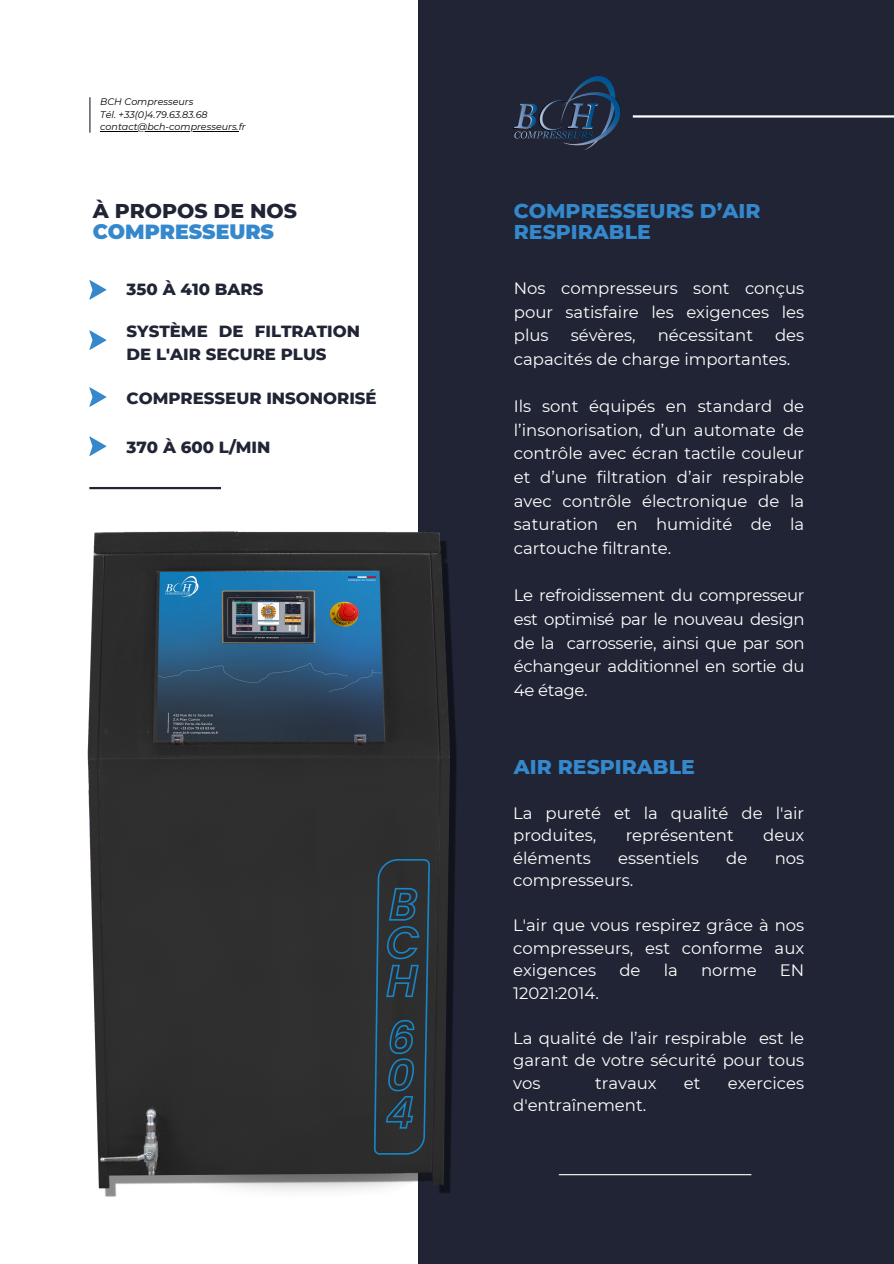
<style>
.page{position:relative;width:894px;height:1264px;background:#fff}
.page>*{position:absolute;margin:0;border:0;box-sizing:border-box;transform-origin:0 0}
.t1{font:800 20.4px/21.3px "Montserrat";color:#3488cb}
.t2{font:800 20.4px/21.3px "Montserrat";color:#202434}
.t3{font:16.5px/23.7px "Montserrat";color:#fff;text-align:justify}
.t4{font:800 16.5px/22.5px "Montserrat";color:#202434}
.t5{font:italic 9.45px "Montserrat";color:#000}
.s1{font-weight:900;color:#3488cb}
</style>
<div class="page">
<div style="left:0;top:0;width:893px;height:1263px;background:#202434"></div>
<div style="left:0;top:0;width:417px;height:1263px;background:#fff"></div>
<img style="left:87px;top:527px;width:370px;height:682px">
<hr style="left:632px;top:115px;width:261px;height:3px;background:#fff">
<hr style="left:558px;top:1174px;width:193px;height:1px;background:#fff">
<img style="left:513px;top:77px;width:107px;height:73px">
<hr style="left:89px;top:487px;width:132px;height:2px;background:#202434">
<svg style="left:89px;top:280px;width:17px;height:19px"></svg>
<svg style="left:89px;top:330px;width:17px;height:19px"></svg>
<svg style="left:89px;top:387px;width:17px;height:19px"></svg>
<svg style="left:89px;top:436px;width:17px;height:19px"></svg>
<hr style="left:89px;top:97px;width:1px;height:36px;background:#202434">
<hr style="left:100px;top:131px;width:138px;height:1px;background:#000">
<h3 class="t5" style="left:100px;top:96px;width:95px">BCH Compresseurs</h3>
<h3 class="t5" style="left:100px;top:108px;width:109px">Tél. +33(0)4.79.63.83.68</h3>
<h3 class="t5" style="left:100px;top:121px;width:147px">contact@bch-compresseurs.fr</h3>
<p class="t2" style="left:93px;top:200px;width:206px">À PROPOS DE NOS<br><span class="s1">COMPRESSEURS</span></p>
<p class="t4" style="left:127px;top:277px;width:138px">350 À 410 BARS</p>
<h2 class="t4" style="left:127px;top:320px;width:235px">SYSTÈME DE FILTRATION<br>DE L'AIR SECURE PLUS</h2>
<h2 class="t4" style="left:127px;top:386px;width:251px">COMPRESSEUR INSONORISÉ</h2>
<h2 class="t4" style="left:127px;top:436px;width:145px">370 À 600 L/MIN</h2>
<h2 class="t1" style="left:513px;top:200px;width:248px">COMPRESSEURS D’AIR<br>RESPIRABLE</h2>
<p class="t3" style="left:513px;top:276px;width:292px">Nos compresseurs sont conçus pour satisfaire les exigences les plus</p>
<p class="t3" style="left:513px;top:323px;width:292px;text-indent:261px">des capacités de charge importantes.</p>
<p class="t3" style="left:513px;top:394px;width:292px">Ils sont équipés en standard de l’insonorisation, d’un automate de contrôle avec écran tactile couleur et d’une filtration d’air respirable avec contrôle électronique de la saturation en humidité de la cartouche filtrante.</p>
<h1 class="t3" style="left:513px;top:583px;width:292px">Le refroidissement du compresseur est optimisé par le nouveau design de la carrosserie, ainsi que par son échangeur additionnel en sortie du 4e étage.</h1>
<p class="t3" style="left:570px;top:323px;width:67px">sévères,</p>
<p class="t3" style="left:657px;top:323px;width:97px">nécessitant</p>
<p class="t1" style="left:513px;top:756px;width:182px">AIR RESPIRABLE</p>
<p class="t3" style="left:513px;top:801px;width:292px;line-height:22.5px">La pureté et la qualité de l'air produites,</p>
<p class="t3" style="left:625px;top:823px;width:110px">représentent</p>
<p class="t3" style="left:763px;top:823px;width:43px">deux</p>
<p class="t3" style="left:513px;top:845px;width:79px">éléments</p>
<p class="t3" style="left:618px;top:845px;width:82px">essentiels</p>
<p class="t3" style="left:726px;top:845px;width:23px">de</p>
<p class="t3" style="left:774px;top:845px;width:31px">nos</p>
<p class="t3" style="left:513px;top:868px;width:122px">compresseurs.</p>
<h1 class="t3" style="left:513px;top:914px;width:292px;line-height:22.5px">L'air que vous respirez grâce à nos compresseurs, est conforme aux exigences</h1>
<h1 class="t3" style="left:619px;top:958px;width:23px">de</h1>
<h1 class="t3" style="left:663px;top:958px;width:16px">la</h1>
<h1 class="t3" style="left:700px;top:958px;width:57px">norme</h1>
<h1 class="t3" style="left:779px;top:958px;width:26px">EN</h1>
<h1 class="t3" style="left:513px;top:980px;width:87px">12021:2014.</h1>
<p class="t3" style="left:513px;top:1026px;width:292px;line-height:22.5px">La qualité de l’air respirable est le garant de votre sécurité pour tous vos</p>
<p class="t3" style="left:595px;top:1070px;width:63px">travaux</p>
<p class="t3" style="left:683px;top:1070px;width:18px">et</p>
<p class="t3" style="left:727px;top:1070px;width:78px">exercices</p>
<p class="t3" style="left:513px;top:1093px;width:135px">d'entraînement.</p>
</div>
